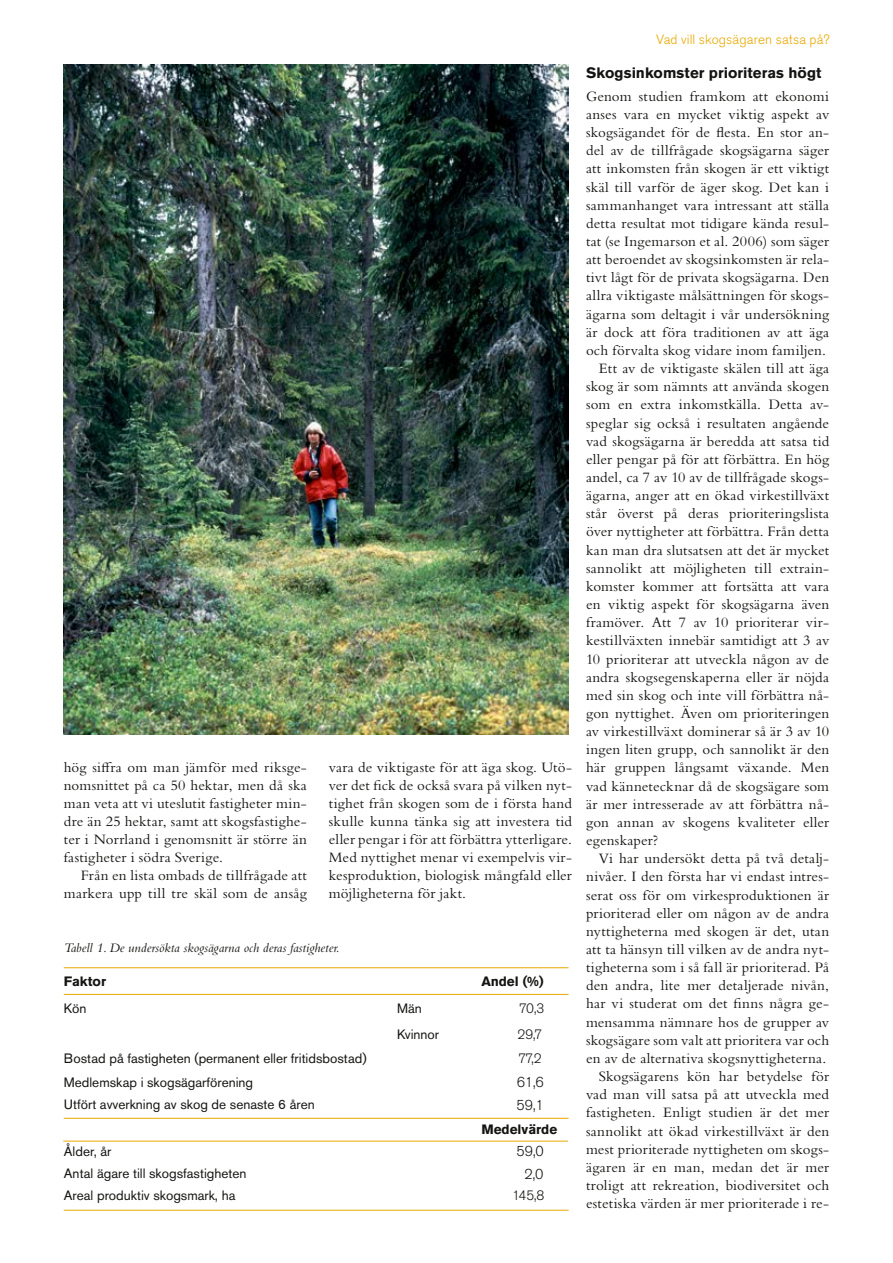
<style>
.page{position:relative;width:893px;height:1263px;background:#fff}
.page>*{position:absolute;margin:0;border:0;box-sizing:border-box;transform-origin:0 0}
.t1{font:15px/18px "Bembo Std";letter-spacing:.015em;color:#141412;text-align:justify}
.t2{font:700 15px "Akzidenz Grotesk Std";letter-spacing:.005em;color:#141412}
.t3{font:300 14.25px "Akzidenz Grotesk Std";color:#141412}
.t4{font:13.5px "Akzidenz Grotesk Std";color:#141412}
.t5{font:italic 13.5px "Bembo Std";color:#141412}
.t6{font:300 13.5px "Akzidenz Grotesk Std";letter-spacing:.005em;color:#e9a900}
.t7{font:700 13.5px "Akzidenz Grotesk Std";color:#141412}
.t8{font:300 13.5px "Akzidenz Grotesk Std";letter-spacing:-.04em;color:#141412}
</style>
<div class="page">
<hr style="left:64px;top:994px;width:505px;height:1px;background:#e9a900">
<hr style="left:64px;top:1210px;width:505px;height:1px;background:#e9a900">
<hr style="left:64px;top:967px;width:505px;height:1px;background:#e9a900">
<hr style="left:63px;top:1141px;width:505px;height:1px;background:#e9a900">
<hr style="left:64px;top:1118px;width:505px;height:1px;background:#e9a900">
<img style="left:64px;top:65px;width:504px;height:670px">
<p class="t1" style="left:64px;top:758px;width:245px">hög siffra om man jämför med riksge&shy;nomsnittet på ca 50 hektar, men då ska man veta att vi uteslutit fastigheter min&shy;dre än 25 hektar, samt att skogsfastighe&shy;ter i Norrland i genomsnitt är större än fastigheter i södra Sverige.</p>
<p class="t1" style="left:64px;top:866px;width:245px;text-align:right">Från en lista ombads de tillfrågade att markera upp till tre skäl som de ansåg</p>
<p class="t1" style="left:329px;top:758px;width:245px">vara de viktigaste för att äga skog. Utö&shy;ver det fick de också svara på vilken nyt&shy;tighet från skogen som de i första hand skulle kunna tänka sig att investera tid eller pengar i för att förbättra ytterligare.<br>Med nyttighet menar vi exempelvis vir&shy;kesproduktion, biologisk mångfald eller möjligheterna för jakt.</p>
<p class="t5" style="left:64px;top:939px;width:277px">Tabell 1. De undersökta skogsägarna och deras fastigheter.</p>
<p class="t7" style="left:64px;top:973px;width:44px">Faktor</p>
<p class="t7" style="left:481px;top:973px;width:64px">Andel (%)</p>
<p class="t4" style="left:64px;top:1000px;width:24px">Kön</p>
<p class="t4" style="left:397px;top:1000px;width:26px">Män</p>
<p class="t8" style="left:519px;top:1001px;width:27px">70,3</p>
<p class="t4" style="left:397px;top:1026px;width:43px">Kvinnor</p>
<p class="t8" style="left:517px;top:1027px;width:27px">29,7</p>
<p class="t4" style="left:64px;top:1050px;width:304px">Bostad på fastigheten (permanent eller fritidsbostad)</p>
<p class="t8" style="left:518px;top:1050px;width:25px">77,2</p>
<p class="t4" style="left:64px;top:1074px;width:191px">Medlemskap i skogsägarförening</p>
<p class="t3" style="left:517px;top:1074px;width:28px">61,6</p>
<p class="t4" style="left:64px;top:1097px;width:252px">Utfört avverkning av skog de senaste 6 åren</p>
<p class="t3" style="left:517px;top:1097px;width:29px">59,1</p>
<p class="t7" style="left:481px;top:1121px;width:77px">Medelvärde</p>
<p class="t4" style="left:64px;top:1143px;width:49px">Ålder, år</p>
<p class="t3" style="left:517px;top:1143px;width:29px">59,0</p>
<p class="t4" style="left:64px;top:1165px;width:184px">Antal ägare till skogsfastigheten</p>
<p class="t3" style="left:524px;top:1166px;width:20px">2,0</p>
<p class="t4" style="left:64px;top:1187px;width:173px">Areal produktiv skogsmark, ha</p>
<p class="t8" style="left:512px;top:1188px;width:34px">145,8</p>
<p class="t6" style="left:656px;top:32px;width:175px">Vad vill skogsägaren satsa på?</p>
<p class="t2" style="left:586px;top:65px;width:237px">Skogsinkomster prioriteras högt</p>
<p class="t1" style="left:586px;top:87px;width:245px">Genom studien framkom att ekonomi</p>
<p class="t1" style="left:586px;top:105px;width:245px">anses vara en mycket viktig aspekt av</p>
<p class="t1" style="left:586px;top:123px;width:245px">skogsägandet för de flesta. En stor an-</p>
<p class="t1" style="left:586px;top:141px;width:245px">del av de tillfrågade skogsägarna säger</p>
<p class="t1" style="left:586px;top:159px;width:245px">att inkomsten från skogen är ett viktigt</p>
<p class="t1" style="left:586px;top:178px;width:245px">skäl till varför de äger skog. Det kan i</p>
<p class="t1" style="left:586px;top:196px;width:245px">sammanhanget vara intressant att ställa</p>
<p class="t1" style="left:586px;top:214px;width:245px">detta resultat mot tidigare kända resul-</p>
<p class="t1" style="left:586px;top:232px;width:245px">tat (se Ingemarson et al. 2006) som säger</p>
<p class="t1" style="left:586px;top:250px;width:245px">att beroendet av skogsinkomsten är rela-</p>
<p class="t1" style="left:586px;top:268px;width:245px">tivt lågt för de privata skogsägarna. Den</p>
<p class="t1" style="left:586px;top:286px;width:245px">allra viktigaste målsättningen för skogs-</p>
<p class="t1" style="left:586px;top:305px;width:245px">ägarna som deltagit i vår undersökning</p>
<p class="t1" style="left:586px;top:323px;width:245px">är dock att föra traditionen av att äga</p>
<p class="t1" style="left:586px;top:341px;width:242px">och förvalta skog vidare inom familjen.</p>
<p class="t1" style="left:599px;top:359px;width:232px">Ett av de viktigaste skälen till att äga</p>
<p class="t1" style="left:586px;top:377px;width:245px">skog är som nämnts att använda skogen</p>
<p class="t1" style="left:586px;top:395px;width:245px">som en extra inkomstkälla. Detta av-</p>
<p class="t1" style="left:586px;top:414px;width:245px">speglar sig också i resultaten angående</p>
<p class="t1" style="left:586px;top:432px;width:245px">vad skogsägarna är beredda att satsa tid</p>
<p class="t1" style="left:586px;top:450px;width:245px">eller pengar på för att förbättra. En hög</p>
<p class="t1" style="left:586px;top:468px;width:245px">andel, ca 7 av 10 av de tillfrågade skogs-</p>
<p class="t1" style="left:586px;top:486px;width:245px">ägarna, anger att en ökad virkestillväxt</p>
<p class="t1" style="left:586px;top:504px;width:245px">står överst på deras prioriteringslista</p>
<p class="t1" style="left:586px;top:522px;width:245px">över nyttigheter att förbättra. Från detta</p>
<p class="t1" style="left:586px;top:541px;width:245px">kan man dra slutsatsen att det är mycket</p>
<p class="t1" style="left:586px;top:559px;width:245px">sannolikt att möjligheten till extrain-</p>
<p class="t1" style="left:586px;top:577px;width:245px">komster kommer att fortsätta att vara</p>
<p class="t1" style="left:586px;top:595px;width:245px">en viktig aspekt för skogsägarna även</p>
<p class="t1" style="left:586px;top:613px;width:245px">framöver. Att 7 av 10 prioriterar vir-</p>
<p class="t1" style="left:586px;top:631px;width:245px">kestillväxten innebär samtidigt att 3 av</p>
<p class="t1" style="left:586px;top:649px;width:245px">10 prioriterar att utveckla någon av de</p>
<p class="t1" style="left:586px;top:668px;width:245px">andra skogsegenskaperna eller är nöjda</p>
<p class="t1" style="left:586px;top:686px;width:245px">med sin skog och inte vill förbättra nå-</p>
<p class="t1" style="left:586px;top:704px;width:245px">gon nyttighet. Även om prioriteringen</p>
<p class="t1" style="left:586px;top:722px;width:245px">av virkestillväxt dominerar så är 3 av 10</p>
<p class="t1" style="left:586px;top:740px;width:245px">ingen liten grupp, och sannolikt är den</p>
<p class="t1" style="left:586px;top:758px;width:245px">här gruppen långsamt växande. Men</p>
<p class="t1" style="left:586px;top:777px;width:245px">vad kännetecknar då de skogsägare som</p>
<p class="t1" style="left:586px;top:795px;width:245px">är mer intresserade av att förbättra nå-</p>
<p class="t1" style="left:586px;top:813px;width:245px">gon annan av skogens kvaliteter eller</p>
<p class="t1" style="left:586px;top:831px;width:74px">egenskaper?</p>
<p class="t1" style="left:599px;top:849px;width:232px">Vi har undersökt detta på två detalj-</p>
<p class="t1" style="left:586px;top:867px;width:245px">nivåer. I den första har vi endast intres-</p>
<p class="t1" style="left:586px;top:885px;width:245px">serat oss för om virkesproduktionen är</p>
<p class="t1" style="left:586px;top:904px;width:245px">prioriterad eller om någon av de andra</p>
<p class="t1" style="left:586px;top:922px;width:245px">nyttigheterna med skogen är det, utan</p>
<p class="t1" style="left:586px;top:940px;width:245px">att ta hänsyn till vilken av de andra nyt-</p>
<p class="t1" style="left:586px;top:958px;width:245px">tigheterna som i så fall är prioriterad. På</p>
<p class="t1" style="left:586px;top:976px;width:245px">den andra, lite mer detaljerade nivån,</p>
<p class="t1" style="left:586px;top:994px;width:245px">har vi studerat om det finns några ge-</p>
<p class="t1" style="left:586px;top:1012px;width:245px">mensamma nämnare hos de grupper av</p>
<p class="t1" style="left:586px;top:1031px;width:245px">skogsägare som valt att prioritera var och</p>
<p class="t1" style="left:586px;top:1049px;width:242px">en av de alternativa skogsnyttigheterna.</p>
<p class="t1" style="left:599px;top:1067px;width:232px">Skogsägarens kön har betydelse för</p>
<p class="t1" style="left:586px;top:1085px;width:245px">vad man vill satsa på att utveckla med</p>
<p class="t1" style="left:586px;top:1103px;width:245px">fastigheten. Enligt studien är det mer</p>
<p class="t1" style="left:586px;top:1121px;width:245px">sannolikt att ökad virkestillväxt är den</p>
<p class="t1" style="left:586px;top:1140px;width:245px">mest prioriterade nyttigheten om skogs-</p>
<p class="t1" style="left:586px;top:1158px;width:245px">ägaren är en man, medan det är mer</p>
<p class="t1" style="left:586px;top:1176px;width:245px">troligt att rekreation, biodiversitet och</p>
<p class="t1" style="left:586px;top:1194px;width:245px">estetiska värden är mer prioriterade i re-</p>
</div>
